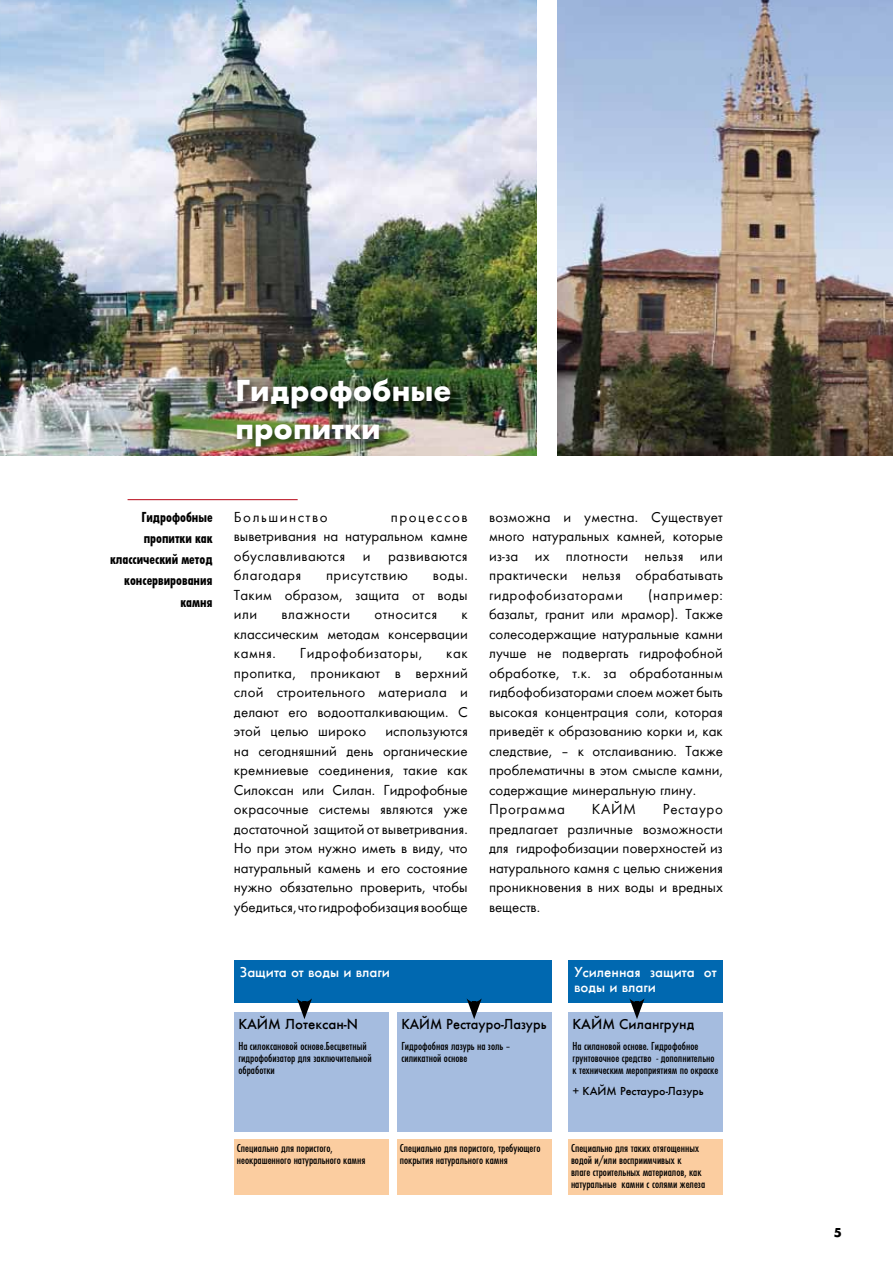
<style>
.page{position:relative;width:893px;height:1263px;background:#fff}
.page>*{position:absolute;margin:0;border:0;box-sizing:border-box;transform-origin:0 0}
.t1{font:700 31.5px/37.8px "Futura TCY";color:#fff}
.t2{font:15px/19.5px "Futura TCY Boo";color:#000;text-align:justify}
.t3{font:15px/21.3px "Futura TCY Bol Con";color:#000;text-align:right}
.t4{font:15px "Futura TCY Boo";letter-spacing:.035em;color:#000}
.t5{font:500 15px/15px "Futura TCY";color:#fff}
.t6{font:500 15px "Futura TCY";color:#000}
.t7{font:500 15px "Futura TCY";color:#000;scale:.96 1}
.t8{font:15px "Futura TCY Boo";letter-spacing:.105em;color:#000}
.t9{font:700 13.5px "Futura T";color:#000}
.t10{font:12px/12px "Futura TCY Med Con";color:#000}
.t11{font:500 12px "Futura TCY";color:#000}
</style>
<div class="page">
<img style="left:558px;top:0;width:335px;height:455px">
<img style="left:0;top:0;width:536px;height:455px">
<div style="left:233px;top:376px;width:229px;height:83px;background:#000;opacity:.75"></div>
<div style="left:234px;top:960px;width:318px;height:42px;background:#0068b0"></div>
<div style="left:234px;top:1013px;width:155px;height:119px;background:#a5bcdf"></div>
<div style="left:397px;top:1013px;width:155px;height:119px;background:#a5bcdf"></div>
<div style="left:397px;top:1140px;width:155px;height:55px;background:#fbcda0"></div>
<div style="left:568px;top:1140px;width:155px;height:55px;background:#fbcda0"></div>
<div style="left:234px;top:1140px;width:155px;height:55px;background:#fbcda0"></div>
<div style="left:568px;top:960px;width:155px;height:42px;background:#0068b0"></div>
<div style="left:568px;top:1013px;width:155px;height:119px;background:#a5bcdf"></div>
<svg style="left:297px;top:998px;width:15px;height:21px"></svg>
<svg style="left:467px;top:998px;width:15px;height:21px"></svg>
<svg style="left:629px;top:998px;width:16px;height:21px"></svg>
<hr style="left:128px;top:499px;width:170px;height:1px;background:#b80718">
<h1 class="t1" style="left:235px;top:372px;width:218px">Гидрофобные пропитки</h1>
<p class="t3" style="left:110px;top:506px;width:104px">Гидрофобные пропитки как классический метод консервирования камня</p>
<p class="t8" style="left:234px;top:508px;width:95px">Большинство</p>
<p class="t2" style="left:234px;top:507px;width:235px;text-indent:157px">процессов выветривания на натуральном камне обуславливаются и развиваются благодаря</p>
<p class="t4" style="left:326px;top:567px;width:83px">присутствию</p>
<p class="t2" style="left:234px;top:565px;width:235px;text-indent:199px">воды.<br>Таким образом, защита от воды или</p>
<p class="t4" style="left:282px;top:606px;width:70px">влажности</p>
<p class="t4" style="left:374px;top:606px;width:64px">относится</p>
<p class="t2" style="left:234px;top:604px;width:235px;text-indent:228px">к классическим методам консервации камня.</p>
<p class="t4" style="left:300px;top:645px;width:124px">Гидрофобизаторы,</p>
<p class="t2" style="left:234px;top:643px;width:235px;text-indent:212px">как пропитка, проникают в верхний слой строительного материала и делают его водоотталкивающим. С этой целью широко</p>
<p class="t2" style="left:234px;top:721px;width:235px;text-indent:151px">используются на сегодняшний день органические кремниевые соединения, такие как Силоксан или Силан. Гидрофобные окрасочные системы являются уже достаточной защитой от выветривания.<br>Но при этом нужно иметь в виду, что натуральный камень и его состояние нужно обязательно проверить, чтобы убедиться, что гидрофобизация вообще</p>
<p class="t2" style="left:489px;top:507px;width:235px">возможна и уместна. Существует много натуральных камней, которые из-за их плотности нельзя или практически нельзя обрабатывать гидрофобизаторами</p>
<p class="t2" style="left:489px;top:585px;width:235px;text-align:left;text-indent:159px">(например: базальт, гранит или мрамор). Также солесодержащие натуральные камни лучше не подвергать гидрофобной обработке, т.к. за обработанным гидбофобизаторами слоем может быть высокая концентрация соли, которая приведёт к образованию корки и, как следствие, – к отслаиванию. Также проблематичны в этом смысле камни, содержащие минеральную глину.<br>Программа</p>
<p class="t2" style="left:592px;top:799px;width:46px">КАЙМ</p>
<p class="t2" style="left:489px;top:799px;width:235px;text-indent:174px">Рестауро предлагает различные возможности для гидрофобизации поверхностей из натурального камня с целью снижения проникновения в них воды и вредных веществ.</p>
<p class="t5" style="left:240px;top:965px;width:152px">Защита от воды и влаги</p>
<p class="t6" style="left:238px;top:1015px;width:121px">КАЙМ Лотексан-N</p>
<p class="t10" style="left:238px;top:1039px;width:135px">На силоксановой основе.Бесцветный гидрофобизатор для заключительной обработки</p>
<p class="t7" style="left:401px;top:1015px;width:153px">КАЙМ Рестауро-Лазурь</p>
<p class="t10" style="left:401px;top:1040px;width:110px">Гидрофобная лазурь на золь – силикатной основе</p>
<p class="t5" style="left:574px;top:965px;width:144px">Усиленная защита от воды и влаги</p>
<p class="t6" style="left:572px;top:1015px;width:123px">КАЙМ Силангрунд</p>
<p class="t10" style="left:572px;top:1040px;width:147px">На силановой основе. Гидрофобное грунтовочное средство - дополнительно к техническим мероприятиям по окраске</p>
<p class="t11" style="left:572px;top:1084px;width:132px">+ КАЙМ Рестауро-Лазурь</p>
<p class="t10" style="left:237px;top:1142px;width:130px">Специально для пористого, неокрашенного натурального камня</p>
<p class="t10" style="left:400px;top:1142px;width:142px">Специально для пористого, требующего покрытия натурального камня</p>
<p class="t10" style="left:571px;top:1142px;width:136px">Специально для таких отягощенных водой и/или восприимчивых к<br>влаге строительных материалов, как натуральные камни с солями железа</p>
<p class="t9" style="left:834px;top:1225px;width:10px">5</p>
</div>
